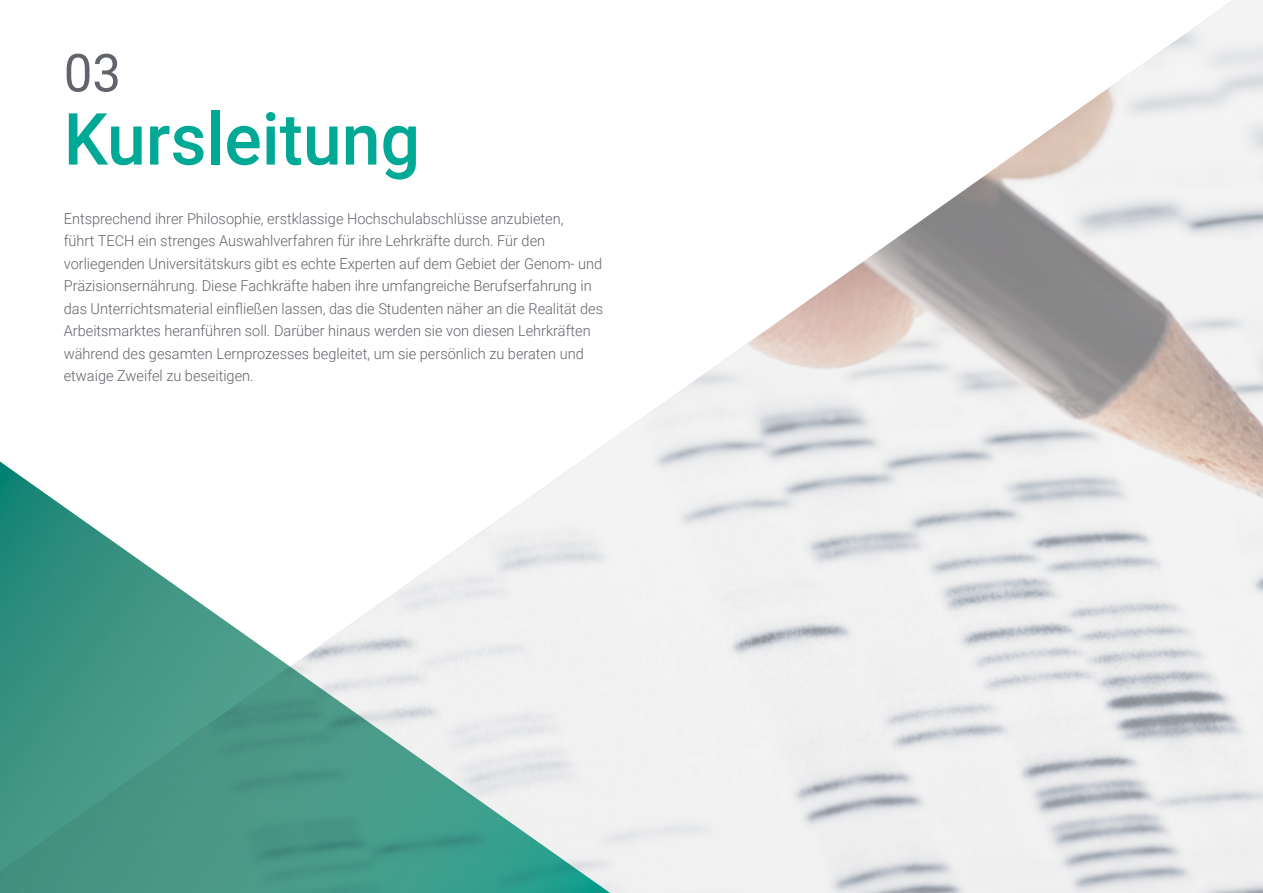
<style>
.page{position:relative;width:1263px;height:893px;background:#fff}
.page>*{position:absolute;margin:0;border:0;box-sizing:border-box;transform-origin:0 0}
.t1{font:500 72px "Roboto";color:#00a996}
.t2{font:52.5px "Roboto";color:#61646a}
.t3{font:300 15px/22.5px "Roboto";color:#61646a}
</style>
<div class="page">
<svg style="left:0;top:446px;width:640px;height:447px"></svg>
<h2 class="t2" style="left:64px;top:36px;width:59px">03</h2>
<h1 class="t1" style="left:64px;top:89px;width:358px">Kursleitung</h1>
<p class="t3" style="left:64px;top:207px;width:541px">Entsprechend ihrer Philosophie, erstklassige Hochschulabschlüsse anzubieten,<br>führt TECH ein strenges Auswahlverfahren für ihre Lehrkräfte durch. Für den vorliegenden Universitätskurs gibt es echte Experten auf dem Gebiet der Genom- und Präzisionsernährung. Diese Fachkräfte haben ihre umfangreiche Berufserfahrung in das Unterrichtsmaterial einfließen lassen, das die Studenten näher an die Realität des Arbeitsmarktes heranführen soll. Darüber hinaus werden sie von diesen Lehrkräften während des gesamten Lernprozesses begleitet, um sie persönlich zu beraten und etwaige Zweifel zu beseitigen.</p>
</div>
